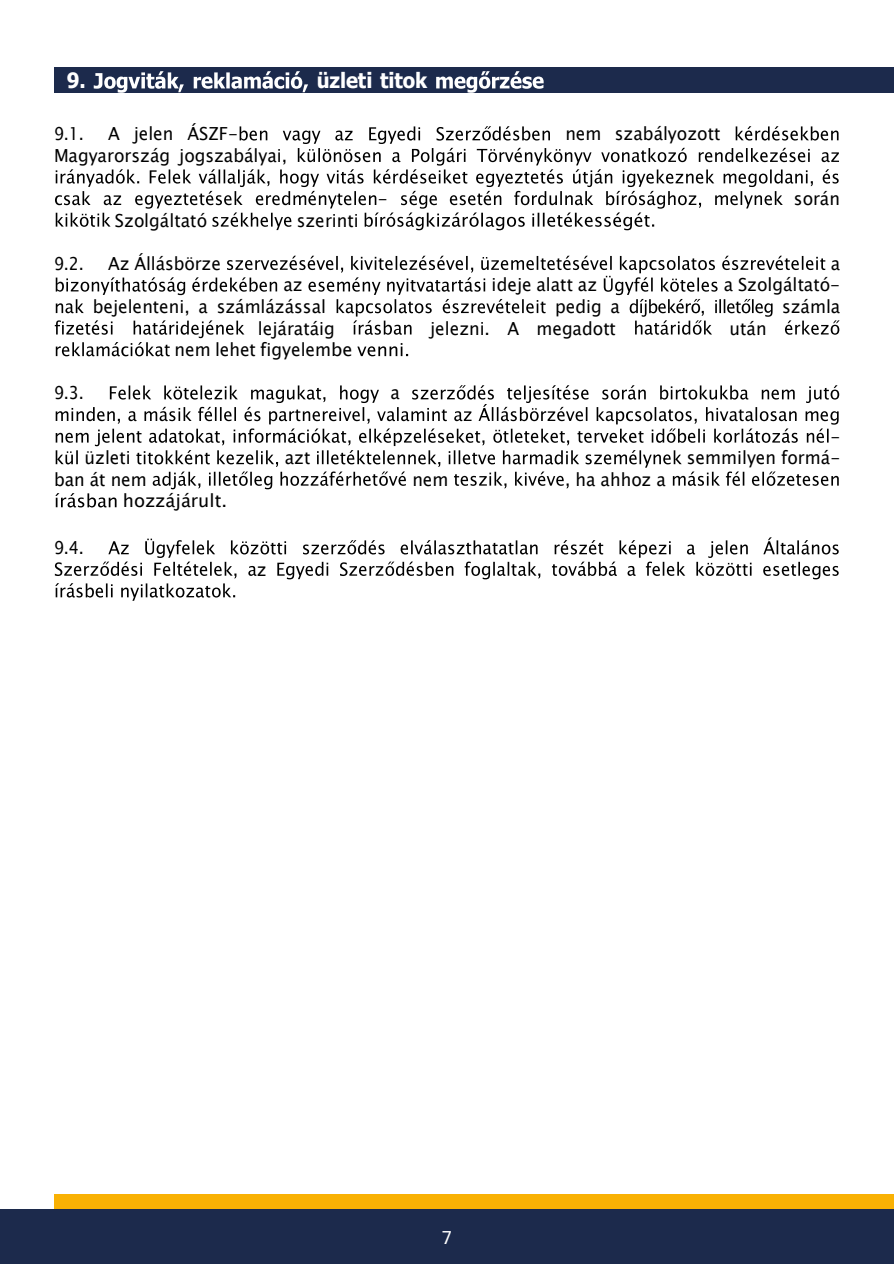
<style>
.page{position:relative;width:894px;height:1264px;background:#fff}
.page>*{position:absolute;margin:0;border:0;box-sizing:border-box;transform-origin:0 0}
.t1{font:700 21px "Tahoma";letter-spacing:-.005em;color:#fff;scale:.96 1}
.t2{font:18px "Lucida Sans Unicode";letter-spacing:-.005em;color:#000;scale:.95 1}
.t3{font:18px "Lucida Sans Unicode";letter-spacing:-.005em;color:#000;scale:.89 1}
.t4{font:18px "Lucida Sans Unicode";letter-spacing:-.005em;color:#000}
.t5{font:18px "Microsoft Sans Serif";color:#fff}
</style>
<div class="page">
<div style="left:54px;top:1194px;width:839px;height:15px;background:#f9b104"></div>
<div style="left:0;top:1209px;width:893px;height:54px;background:#1c2a4c"></div>
<div style="left:54px;top:67px;width:839px;height:26px;background:#1c2a4c"></div>
<svg style="left:94px;top:71px;width:90px;height:22px"></svg>
<svg style="left:194px;top:71px;width:114px;height:21px"></svg>
<svg style="left:436px;top:71px;width:107px;height:22px"></svg>
<svg style="left:55px;top:126px;width:783px;height:104px"></svg>
<svg style="left:55px;top:256px;width:784px;height:100px"></svg>
<svg style="left:55px;top:385px;width:784px;height:122px"></svg>
<svg style="left:55px;top:537px;width:783px;height:63px"></svg>
<p class="t1" style="left:67px;top:66px;width:21px">9.</p>
<p class="t1" style="left:316px;top:66px;width:117px">üzleti titok</p>
<p class="t3" style="left:54px;top:120px;width:35px">9.1.</p>
<p class="t2" style="left:108px;top:120px;width:138px">A jelen ÁSZF-</p>
<p class="t2" style="left:565px;top:120px;width:165px">nem szabályozott</p>
<p class="t2" style="left:54px;top:141px;width:247px">Magyarország jogszabályai,</p>
<p class="t2" style="left:377px;top:184px;width:12px">-</p>
<p class="t2" style="left:793px;top:184px;width:50px">során</p>
<p class="t2" style="left:115px;top:206px;width:99px">Szolgáltató</p>
<p class="t2" style="left:297px;top:206px;width:67px">szerinti</p>
<p class="t3" style="left:54px;top:249px;width:35px">9.2.</p>
<p class="t2" style="left:108px;top:249px;width:120px">Az Állásbörze</p>
<p class="t2" style="left:830px;top:249px;width:11px">a</p>
<p class="t2" style="left:283px;top:271px;width:22px">az</p>
<p class="t2" style="left:491px;top:271px;width:113px">ideje alatt az</p>
<p class="t2" style="left:723px;top:271px;width:124px">a Szolgáltató-</p>
<p class="t2" style="left:93px;top:292px;width:247px">bejelenteni, a számlázással</p>
<p class="t2" style="left:555px;top:292px;width:70px">pedig a</p>
<p class="t2" style="left:782px;top:292px;width:63px">számla</p>
<p class="t2" style="left:258px;top:314px;width:82px">lejáratáig</p>
<p class="t2" style="left:430px;top:314px;width:197px">jelezni. A megadott</p>
<p class="t2" style="left:729px;top:314px;width:41px">után</p>
<p class="t2" style="left:175px;top:335px;width:189px">nem lehet figyelembe</p>
<p class="t3" style="left:54px;top:378px;width:35px">9.3.</p>
<p class="t2" style="left:390px;top:378px;width:11px">a</p>
<p class="t2" style="left:830px;top:422px;width:12px">-</p>
<p class="t2" style="left:85px;top:443px;width:50px">üzleti</p>
<p class="t2" style="left:285px;top:443px;width:28px">azt</p>
<p class="t2" style="left:686px;top:443px;width:163px">semmilyen formá-</p>
<p class="t2" style="left:54px;top:465px;width:99px">ban át nem</p>
<p class="t2" style="left:412px;top:465px;width:40px">nem</p>
<p class="t2" style="left:575px;top:465px;width:97px">ha ahhoz a</p>
<p class="t4" style="left:123px;top:486px;width:106px">hozzájárult.</p>
<p class="t3" style="left:54px;top:533px;width:35px">9.4.</p>
<p class="t2" style="left:257px;top:555px;width:12px">z</p>
<p class="t5" style="left:441px;top:1225px;width:12px">7</p>
</div>
